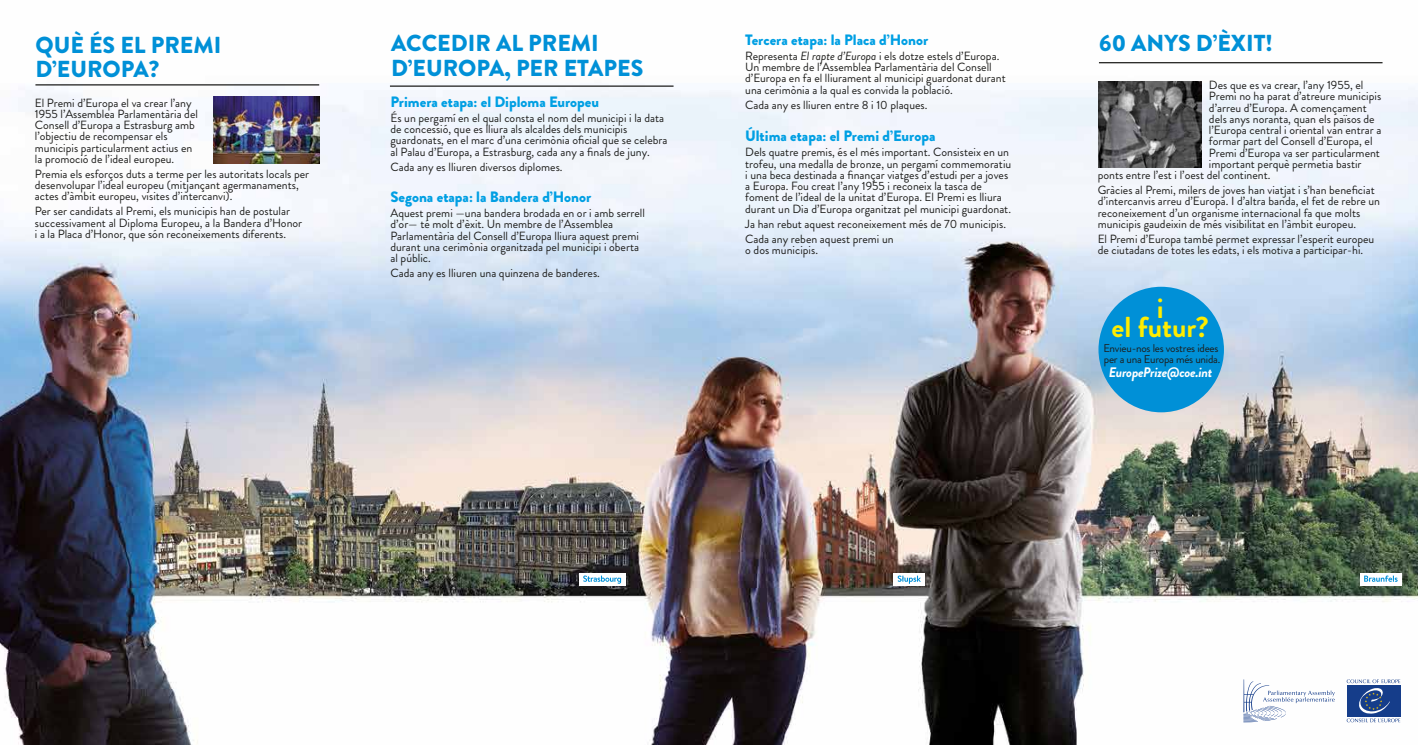
<style>
.page{position:relative;width:1418px;height:745px;background:#fff}
.page>*{position:absolute;margin:0;border:0;box-sizing:border-box;transform-origin:0 0}
.t1{font:700 28.75px "Brandon Grotesque";color:#ffed00}
.t2{font:900 23.12px/24.2px "Brandon Grotesque";color:#0090d7}
.t3{font:900 15px "Brandon Grotesque";color:#009fe3}
.t4{font:italic 700 13.75px "Brandon Grotesque";letter-spacing:-.02em;color:#fff}
.t5{font:11.88px/11.2px "Brandon Grotesque";color:#1d1d1b}
.t6{font:11.25px/11.2px "Brandon Grotesque";letter-spacing:-.02em;color:#1d1d1b}
.s1{font-style:italic}
</style>
<div class="page">
<img style="left:0;top:62px;width:1417px;height:682px">
<hr style="left:35px;top:84px;width:284px;height:1px;background:#1d1d1b">
<hr style="left:390px;top:85px;width:283px;height:2px;background:#1d1d1b">
<hr style="left:1098px;top:62px;width:284px;height:1px;background:#1d1d1b">
<img style="left:213px;top:97px;width:106px;height:66px">
<img style="left:1098px;top:82px;width:103px;height:86px">
<svg style="left:1346px;top:679px;width:54px;height:42px"></svg>
<svg style="left:1243px;top:679px;width:91px;height:42px"></svg>
<div style="left:579px;top:572px;width:47px;height:13px;background:#fff"></div>
<div style="left:893px;top:572px;width:31px;height:13px;background:#fff"></div>
<div style="left:1359px;top:572px;width:42px;height:13px;background:#fff"></div>
<svg style="left:583px;top:575px;width:38px;height:8px"></svg>
<svg style="left:897px;top:575px;width:23px;height:8px"></svg>
<svg style="left:1364px;top:575px;width:33px;height:6px"></svg>
<div style="left:1098px;top:286px;width:125px;height:126px;background:#0090d7;border-radius:50%"></div>
<h2 class="t2" style="left:35px;top:33px;width:187px">QUÈ ÉS EL PREMI<br>D’EUROPA?</h2>
<p class="t5" style="left:35px;top:97px;width:165px">El Premi d’Europa el va crear l’any 1955 l’Assemblea Parlamentària del Consell d’Europa a Estrasburg amb l’objectiu de recompensar els municipis particularment actius en la promoció de l’ideal europeu.</p>
<p class="t5" style="left:35px;top:168px;width:276px">Premia els esforços duts a terme per les autoritats locals per desenvolupar l’ideal europeu (mitjançant agermanaments, actes d’àmbit europeu, visites d’intercanvi).</p>
<p class="t5" style="left:35px;top:206px;width:269px">Per ser candidats al Premi, els municipis han de postular successivament al Diploma Europeu, a la Bandera d’Honor i a la Placa d’Honor, que són reconeixements diferents.</p>
<h2 class="t2" style="left:391px;top:31px;width:254px">ACCEDIR AL PREMI<br>D’EUROPA, PER ETAPES</h2>
<h2 class="t2" style="left:1099px;top:31px;width:175px">60 ANYS D’ÈXIT!</h2>
<p class="t3" style="left:390px;top:91px;width:210px">Primera etapa: el Diploma Europeu</p>
<p class="t5" style="left:390px;top:112px;width:278px">És un pergamí en el qual consta el nom del municipi i la data de concessió, que es lliura als alcaldes dels municipis guardonats, en el marc d’una cerimònia oficial que se celebra al Palau d’Europa, a Estrasburg, cada any a finals de juny.</p>
<p class="t5" style="left:390px;top:161px;width:174px">Cada any es lliuren diversos diplomes.</p>
<p class="t3" style="left:390px;top:186px;width:202px">Segona etapa: la Bandera d’Honor</p>
<p class="t5" style="left:390px;top:207px;width:256px">Aquest premi —una bandera brodada en or i amb serrell d’or— té molt d’èxit. Un membre de l’Assemblea Parlamentària del Consell d’Europa lliura aquest premi durant una cerimònia organitzada pel municipi i oberta al públic.</p>
<p class="t5" style="left:390px;top:267px;width:211px">Cada any es lliuren una quinzena de banderes.</p>
<p class="t3" style="left:745px;top:29px;width:184px">Tercera etapa: la Placa d’Honor</p>
<p class="t5" style="left:745px;top:50px;width:262px">Representa <span class="s1">El rapte d’Europa</span> i els dotze estels d’Europa.<br>Un membre de l’Assemblea Parlamentària del Consell d’Europa en fa el lliurament al municipi guardonat durant una cerimònia a la qual es convida la població.</p>
<p class="t5" style="left:745px;top:99px;width:184px">Cada any es lliuren entre 8 i 10 plaques.</p>
<p class="t3" style="left:745px;top:125px;width:192px">Última etapa: el Premi d’Europa</p>
<p class="t5" style="left:745px;top:147px;width:267px">Dels quatre premis, és el més important. Consisteix en un trofeu, una medalla de bronze, un pergamí commemoratiu i una beca destinada a finançar viatges d’estudi per a joves a Europa. Fou creat l’any 1955 i reconeix la tasca de foment de l’ideal de la unitat d’Europa. El Premi es lliura durant un Dia d’Europa organitzat pel municipi guardonat.</p>
<p class="t5" style="left:745px;top:216px;width:262px;line-height:15px">Ja han rebut aquest reconeixement més de 70 municipis.<br>Cada any reben aquest premi un</p>
<p class="t5" style="left:745px;top:244px;width:74px">o dos municipis.</p>
<p class="t5" style="left:1208px;top:79px;width:156px">Des que es va crear, l’any 1955, el</p>
<p class="t5" style="left:1208px;top:91px;width:174px">Premi no ha parat d’atreure municipis</p>
<p class="t5" style="left:1208px;top:102px;width:159px">d’arreu d’Europa. A començament</p>
<p class="t5" style="left:1208px;top:113px;width:167px">dels anys noranta, quan els països de</p>
<p class="t5" style="left:1208px;top:124px;width:174px">l’Europa central i oriental van entrar a</p>
<p class="t5" style="left:1208px;top:136px;width:165px">formar part del Consell d’Europa, el</p>
<p class="t5" style="left:1208px;top:147px;width:172px">Premi d’Europa va ser particularment</p>
<p class="t5" style="left:1208px;top:158px;width:154px">important perquè permetia bastir</p>
<p class="t5" style="left:1097px;top:169px;width:174px">ponts entre l’est i l’oest del continent.</p>
<p class="t5" style="left:1097px;top:184px;width:284px">Gràcies al Premi, milers de joves han viatjat i s’han beneficiat d’intercanvis arreu d’Europa. I d’altra banda, el fet de rebre un reconeixement d’un organisme internacional fa que molts municipis gaudeixin de més visibilitat en l’àmbit europeu.</p>
<p class="t5" style="left:1097px;top:233px;width:278px">El Premi d’Europa també permet expressar l’esperit europeu de ciutadans de totes les edats, i els motiva a participar-hi.</p>
<h1 class="t1" style="left:1156px;top:288px;width:8px">i</h1>
<h1 class="t1" style="left:1111px;top:307px;width:99px">el futur?</h1>
<p class="t6" style="left:1103px;top:342px;width:118px">Envieu-nos les vostres idees per a una Europa més unida.</p>
<p class="t4" style="left:1108px;top:362px;width:105px">EuropePrize@coe.int</p>
</div>
